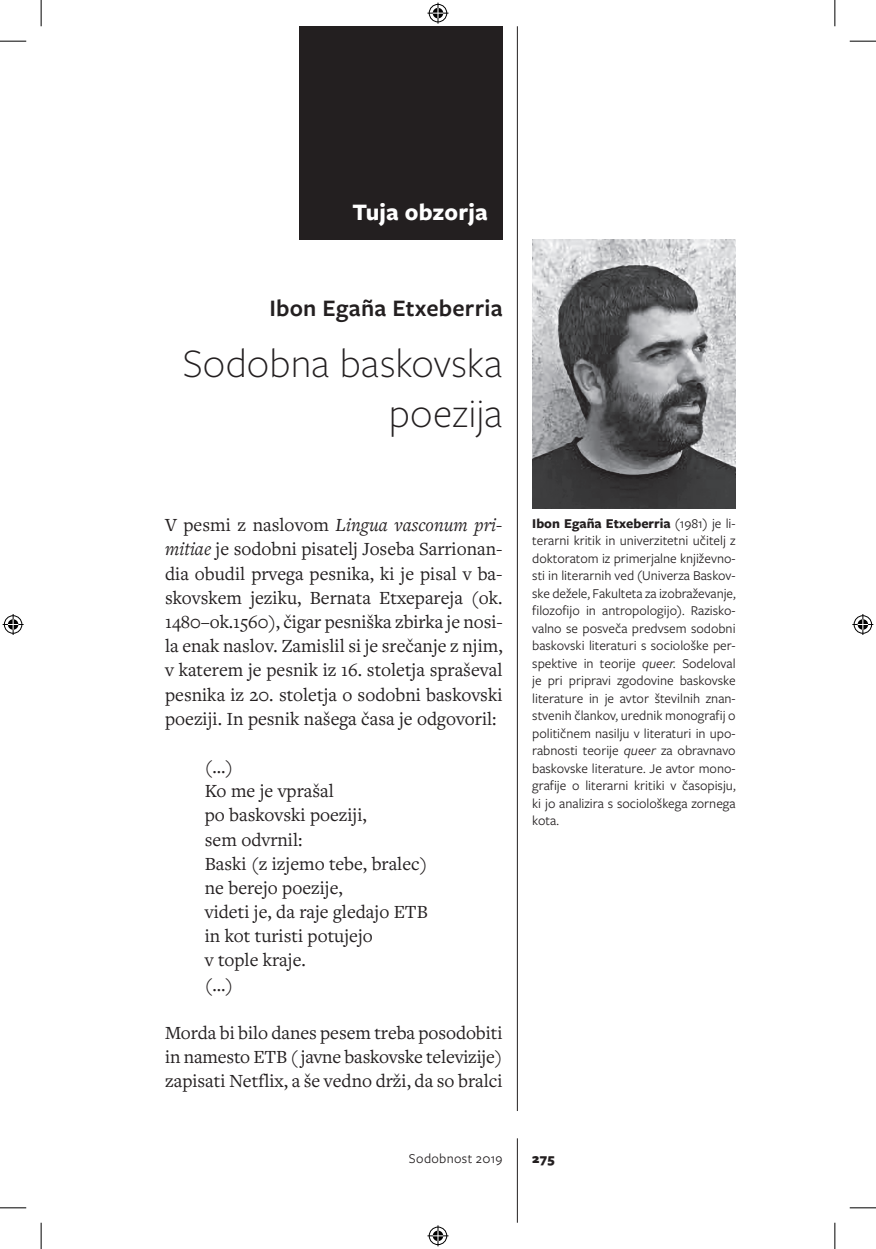
<style>
.page{position:relative;width:876px;height:1249px;background:#fff}
.page>*{position:absolute;margin:0;border:0;box-sizing:border-box;transform-origin:0 0}
.t1{font:300 42px/50.4px "Freight Sans Pro";letter-spacing:.005em;color:#231f20;text-align:right}
.t2{font:600 24.5px "Freight Sans Pro";letter-spacing:.01em;color:#231f20}
.t3{font:700 24.5px "Freight Sans Pro";letter-spacing:.01em;color:#fff}
.t4{font:19.25px/24.2px "Freight Text Pro";color:#231f20;text-align:justify}
.t5{font:14px/17.5px "Freight Sans Pro";color:#231f20;text-align:justify}
.t6{font:14px "Freight Sans Pro";letter-spacing:.025em;color:#231f20}
.t7{font:900 14px "Freight Sans Pro";color:#231f20}
.s1{font-style:italic}
.s2{font-weight:700}
</style>
<div class="page">
<img style="left:532px;top:240px;width:204px;height:268px">
<hr style="left:517px;top:1137px;width:1px;height:85px;background:#231f20">
<hr style="left:517px;top:26px;width:1px;height:1084px;background:#231f20">
<div style="left:299px;top:26px;width:203px;height:214px;background:#231f20"></div>
<svg style="left:0;top:41px;width:26px;height:1px"></svg>
<svg style="left:850px;top:41px;width:26px;height:1px"></svg>
<svg style="left:0;top:1207px;width:26px;height:1px"></svg>
<svg style="left:850px;top:1207px;width:26px;height:1px"></svg>
<svg style="left:41px;top:0;width:1px;height:26px"></svg>
<svg style="left:41px;top:1222px;width:1px;height:26px"></svg>
<svg style="left:835px;top:0;width:1px;height:26px"></svg>
<svg style="left:835px;top:1222px;width:1px;height:26px"></svg>
<svg style="left:427px;top:3px;width:21px;height:21px"></svg>
<svg style="left:427px;top:1225px;width:21px;height:20px"></svg>
<svg style="left:3px;top:614px;width:21px;height:21px"></svg>
<svg style="left:852px;top:614px;width:21px;height:21px"></svg>
<p class="t3" style="left:353px;top:195px;width:137px">Tuja obzorja</p>
<p class="t2" style="left:269px;top:292px;width:235px">Ibon Egaña Etxeberria</p>
<h1 class="t1" style="left:183px;top:336px;width:321px">Sodobna baskovska poezija</h1>
<p class="t4" style="left:165px;top:512px;width:339px">V pesmi z naslovom <span class="s1">Lingua vasconum pri&shy;mitiae</span> je sodobni pisatelj Joseba Sarrionan&shy;dia obudil prvega pesnika, ki je pisal v ba&shy;skovskem jeziku, Bernata Etxepareja (ok.<br>1480–ok.1560), čigar pesniška zbirka je nosi&shy;la enak naslov<span class="s1">.</span> Zamislil si je srečanje z njim, v katerem je pesnik iz 16. stoletja spraševal pesnika iz 20. stoletja o sodobni baskovski poeziji. In pesnik našega časa je odgovoril:</p>
<p class="t4" style="left:205px;top:754px;width:225px;text-align:left">(…)<br>Ko me je vprašal<br>po baskovski poeziji,<br>sem odvrnil:<br>Baski (z izjemo tebe, bralec) ne berejo poezije,<br>videti je, da raje gledajo ETB in kot turisti potujejo<br>v tople kraje.<br>(…)</p>
<p class="t4" style="left:165px;top:1019px;width:339px">Morda bi bilo danes pesem treba posodobiti in namesto ETB ( javne baskovske televizije) zapisati Netflix, a še vedno drži, da so bralci</p>
<p class="t5" style="left:532px;top:513px;width:205px"><span class="s2">Ibon Egaña Etxeberria</span> (1981) je li&shy;terarni kritik in univerzitetni učitelj z doktoratom iz primerjalne književno&shy;sti in literarnih ved (Univerza Baskov&shy;ske dežele, Fakulteta za izobraževanje, filozofijo in antropologijo). Razisko&shy;valno se posveča predvsem sodobni baskovski literaturi s sociološke per&shy;spektive in teorije <span class="s1">queer.</span> Sodeloval je pri pripravi zgodovine baskovske literature in je avtor številnih znan&shy;stvenih člankov, urednik monografij o političnem nasilju v literaturi in upo&shy;rabnosti teorije <span class="s1">queer</span> za obravnavo baskovske literature. Je avtor mono&shy;grafije o literarni kritiki v časopisju, ki jo analizira s sociološkega zornega kota.</p>
<p class="t6" style="left:409px;top:1148px;width:95px">Sodobnost 2019</p>
<p class="t7" style="left:532px;top:1147px;width:24px">275</p>
</div>
